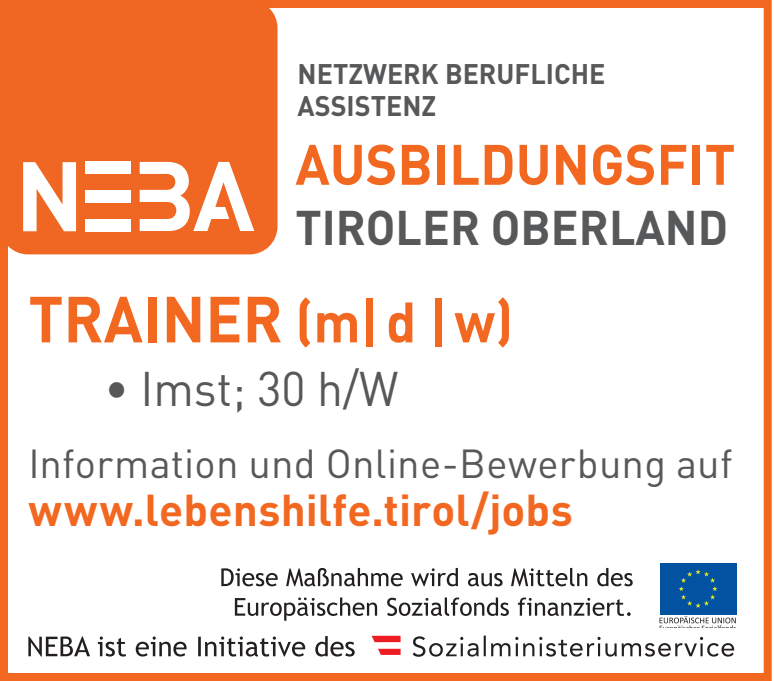
<style>
.page{position:relative;width:774px;height:681px;background:#fff}
.page>*{position:absolute;margin:0;border:0;box-sizing:border-box;transform-origin:0 0}
.t1{font:700 64px "DIN";color:#f36821;scale:.96 1}
.t2{font:700 56px "DIN";color:#f36821;scale:.96 1}
.t3{font:700 48px "DIN";color:#57585a;scale:.96 1}
.t4{font:48px "DIN";color:#57585a;scale:.96 1}
.t5{font:700 44px "DIN";letter-spacing:.005em;color:#f36821}
.t6{font:40px "DIN";letter-spacing:.005em;color:#57585a}
.t7{font:700 28px/32px "DIN";color:#57585a;scale:.96 1}
.s1{font-size:56px}
</style>
<div class="page">
<div style="left:0;top:0;width:771px;height:680px;border:8px solid #f36821"></div>
<div style="left:0;top:0;width:277px;height:254px;background:#ef6722;border-radius:28px"></div>
<svg style="left:23px;top:162px;width:53px;height:69px"></svg>
<div style="left:85px;top:162px;width:46px;height:12px;background:#fff"></div>
<div style="left:85px;top:190px;width:46px;height:12px;background:#fff"></div>
<div style="left:85px;top:219px;width:46px;height:12px;background:#fff"></div>
<svg style="left:140px;top:162px;width:114px;height:69px"></svg>
<div style="left:0;top:0;width:29px;height:29px;background:#ef6722"></div>
<div style="left:659px;top:563px;width:77px;height:51px;background:#0153a1"></div>
<svg style="left:679px;top:569px;width:38px;height:38px"></svg>
<svg style="left:221px;top:567px;width:411px;height:19px"></svg>
<svg style="left:235px;top:597px;width:395px;height:23px"></svg>
<svg style="left:659px;top:616px;width:76px;height:11px"></svg>
<svg style="left:371px;top:635px;width:29px;height:19px"></svg>
<svg style="left:28px;top:636px;width:62px;height:20px"></svg>
<svg style="left:98px;top:636px;width:256px;height:20px"></svg>
<svg style="left:412px;top:635px;width:322px;height:21px"></svg>
<p class="t7" style="left:297px;top:57px;width:322px">NETZWERK BERUFLICHE<br>ASSISTENZ</p>
<h2 class="t2" style="left:295px;top:128px;width:459px">AUSBILDUNGSFIT</h2>
<p class="t3" style="left:295px;top:196px;width:452px">TIROLER OBERLAND</p>
<h1 class="t1" style="left:28px;top:277px;width:506px">TRAINER <span class="s1">(m|d |w)</span></h1>
<p class="t4" style="left:104px;top:358px;width:308px">• Imst; 30 h/W</p>
<p class="t6" style="left:28px;top:438px;width:705px">Information und Online-Bewerbung auf</p>
<p class="t5" style="left:28px;top:481px;width:545px">www.lebenshilfe.tirol/jobs</p>
</div>
